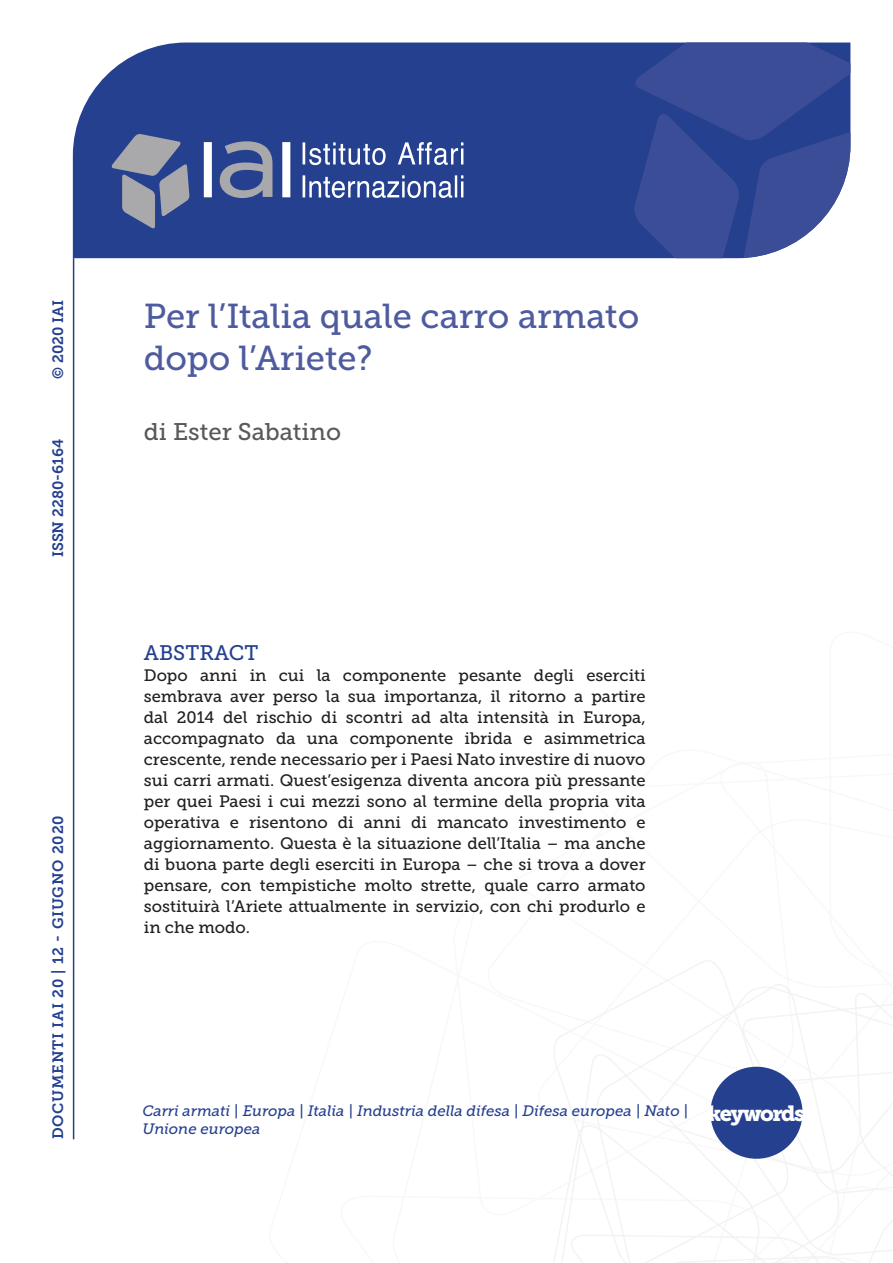
<style>
.page{position:relative;width:893px;height:1263px;background:#fff}
.page>*{position:absolute;margin:0;border:0;box-sizing:border-box;transform-origin:0 0}
.Titolo_Copertina{font:34.5px "Museo Slab 500";color:#4f5b9f}
.Autori_copertina{font:24px "Museo Slab 500";color:#58595b}
.t1{font:21.75px "Museo Slab 900";letter-spacing:-.07em;color:#fff}
.t2{font:21px "Museo Slab 500";color:#25408f}
.Testo{font:16.5px/21px "Museo Slab 500";color:#231f20;text-align:justify}
.t3{font:italic 15px/18px "Museo Slab 500";color:#25408f}
.t4{font:15px "Museo Slab 700";letter-spacing:.05em;color:#25408f}
.t5{font:15px "Museo Slab 700";color:#25408f}
</style>
<div class="page">
<svg style="left:553px;top:960px;width:340px;height:303px"></svg>
<hr style="left:73px;top:258px;width:1px;height:881px;background:#25408f">
<div style="left:73px;top:43px;width:560px;height:215px;background:#25408f"></div>
<svg style="left:633px;top:43px;width:217px;height:215px;background:#40539a"></svg>
<svg style="left:303px;top:142px;width:160px;height:56px;background:#5a6faa"></svg>
<svg style="left:111px;top:134px;width:79px;height:95px;background:#6b779d"></svg>
<svg style="left:204px;top:141px;width:86px;height:57px"></svg>
<div style="left:710px;top:1067px;width:92px;height:92px;background:#25408f;border-radius:50%"></div>
<p class="t4" style="left:50px;top:379px;width:80px;rotate:-90deg">© 2020 IAI</p>
<p class="t5" style="left:50px;top:557px;width:120px;rotate:-90deg">ISSN 2280-6164</p>
<p class="t4" style="left:50px;top:1139px;width:325px;rotate:-90deg">DOCUMENTI IAI 20 | 12 - GIUGNO 2020</p>
<p class="Titolo_Copertina" style="left:144px;top:297px;width:497px">Per l’Italia quale carro armato</p>
<p class="Titolo_Copertina" style="left:144px;top:338px;width:230px">dopo l’Ariete?</p>
<p class="Autori_copertina" style="left:144px;top:418px;width:199px">di Ester Sabatino</p>
<p class="t2" style="left:144px;top:641px;width:116px">ABSTRACT</p>
<p class="Testo" style="left:144px;top:665px;width:503px">Dopo anni in cui la componente pesante degli eserciti sembrava aver perso la sua importanza, il ritorno a partire dal 2014 del rischio di scontri ad alta intensità in Europa, accompagnato da una componente ibrida e asimmetrica crescente, rende necessario per i Paesi Nato investire di nuovo sui carri armati. Quest’esigenza diventa ancora più pressante per quei Paesi i cui mezzi sono al termine della propria vita operativa e risentono di anni di mancato investimento e aggiornamento. Questa è la situazione dell’Italia – ma anche di buona parte degli eserciti in Europa – che si trova a dover pensare, con tempistiche molto strette, quale carro armato sostituirà l’Ariete attualmente in servizio, con chi produrlo e in che modo.</p>
<p class="t3" style="left:142px;top:1102px;width:547px">Carri armati | Europa | Italia | Industria della difesa | Difesa europea | Nato |<br>Unione europea</p>
<p class="t1" style="left:708px;top:1101px;width:99px">keywords</p>
</div>
